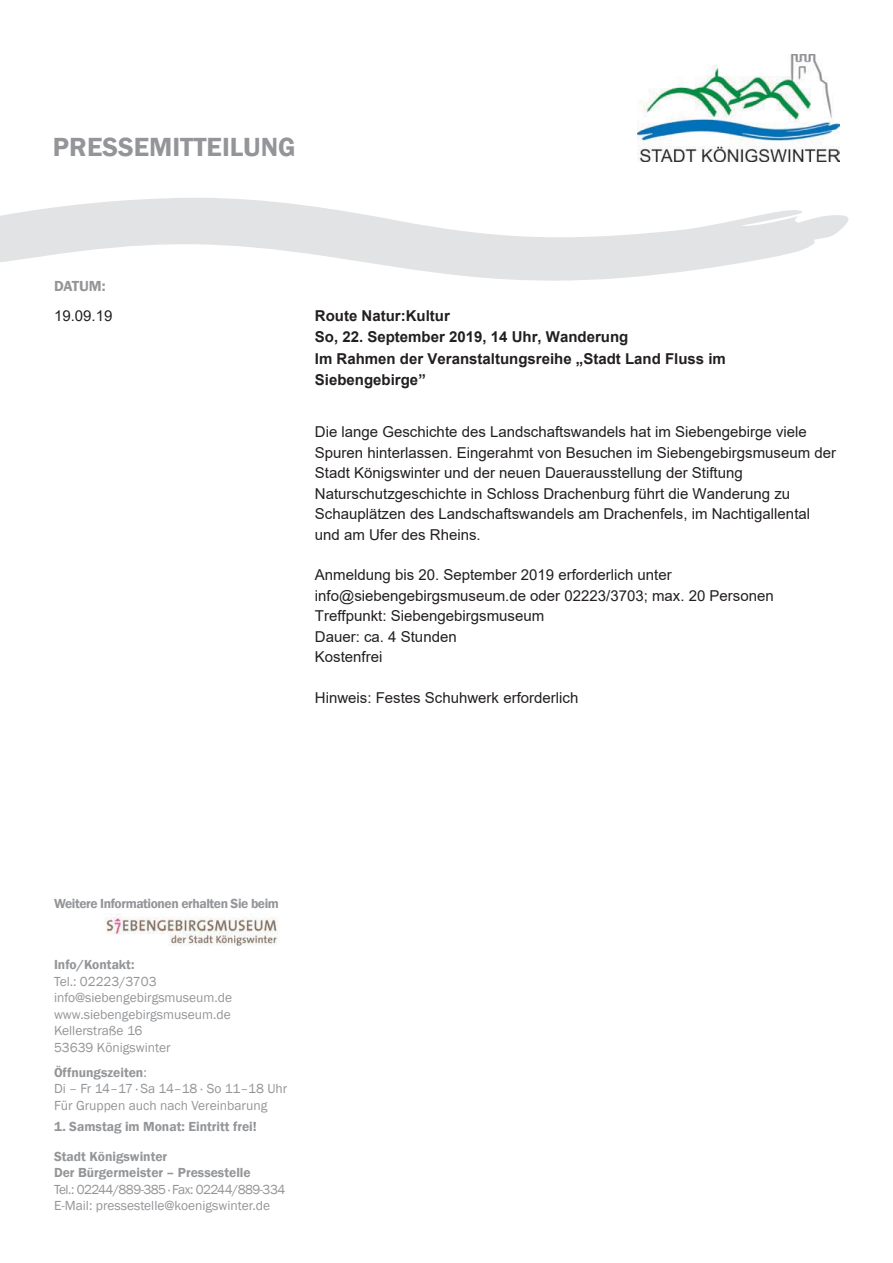
<style>
.page{position:relative;width:893px;height:1263px;background:#fff}
.page>*{position:absolute;margin:0;border:0;box-sizing:border-box;transform-origin:0 0}
.t1{font:600 27px "Franklin Gothic";color:#939598}
.t2{font:15px/20.4px "Arial";color:#231f20}
.t3{font:700 15px/21.5px "Arial";color:#231f20}
.t4{font:600 15px "Franklin Gothic";letter-spacing:-.01em;color:#939598}
.t5{font:13.5px/16.5px "Franklin Gothic";color:#939598}
.t6{font:600 13.5px/16.5px "Franklin Gothic";color:#939598}
.t7{font:600 13.5px "Franklin Gothic";letter-spacing:-.03em;color:#939598}
.s1{font-weight:600}
</style>
<div class="page">
<img style="left:638px;top:54px;width:201px;height:108px">
<svg style="left:0;top:198px;width:849px;height:83px;fill:#e2e3e4"></svg>
<img style="left:105px;top:913px;width:173px;height:33px">
<h1 class="t1" style="left:53px;top:131px;width:244px">PRESSEMITTEILUNG</h1>
<p class="t4" style="left:54px;top:278px;width:53px">DATUM:</p>
<p class="t2" style="left:54px;top:306px;width:60px">19.09.19</p>
<p class="t3" style="left:315px;top:305px;width:412px">Route Natur:Kultur<br>So, 22. September 2019, 14 Uhr, Wanderung<br>Im Rahmen der Veranstaltungsreihe „Stadt Land Fluss im Siebengebirge”</p>
<p class="t2" style="left:315px;top:422px;width:523px">Die lange Geschichte des Landschaftswandels hat im Siebengebirge viele Spuren hinterlassen. Eingerahmt von Besuchen im Siebengebirgsmuseum der Stadt Königswinter und der neuen Dauerausstellung der Stiftung Naturschutzgeschichte in Schloss Drachenburg führt die Wanderung zu Schauplätzen des Landschaftswandels am Drachenfels, im Nachtigallental und am Ufer des Rheins.</p>
<p class="t2" style="left:315px;top:565px;width:460px">Anmeldung bis 20. September 2019 erforderlich unter info@siebengebirgsmuseum.de oder 02223/3703; max. 20 Personen Treffpunkt: Siebengebirgsmuseum<br>Dauer: ca. 4 Stunden<br>Kostenfrei</p>
<p class="t2" style="left:315px;top:688px;width:265px">Hinweis: Festes Schuhwerk erforderlich</p>
<p class="t7" style="left:54px;top:895px;width:227px">Weitere Informationen erhalten Sie beim</p>
<p class="t6" style="left:54px;top:956px;width:82px">Info/Kontakt:</p>
<p class="t5" style="left:54px;top:973px;width:180px">Tel.: 02223/3703 info@siebengebirgsmuseum.de www.siebengebirgsmuseum.de<br>Kellerstraße 16<br>53639 Königswinter</p>
<p class="t5" style="left:54px;top:1064px;width:235px"><span class="s1">Öffnungszeiten</span>:<br>Di – Fr 14–17 · Sa 14–18 · So 11–18 Uhr<br>Für Gruppen auch nach Vereinbarung</p>
<p class="t6" style="left:54px;top:1118px;width:204px">1. Samstag im Monat: Eintritt frei!</p>
<p class="t6" style="left:54px;top:1148px;width:198px">Stadt Königswinter<br>Der Bürgermeister – Pressestelle</p>
<p class="t5" style="left:54px;top:1181px;width:233px">Tel.: 02244/889-385 · Fax: 02244/889-334<br>E-Mail: pressestelle@koenigswinter.de</p>
</div>
